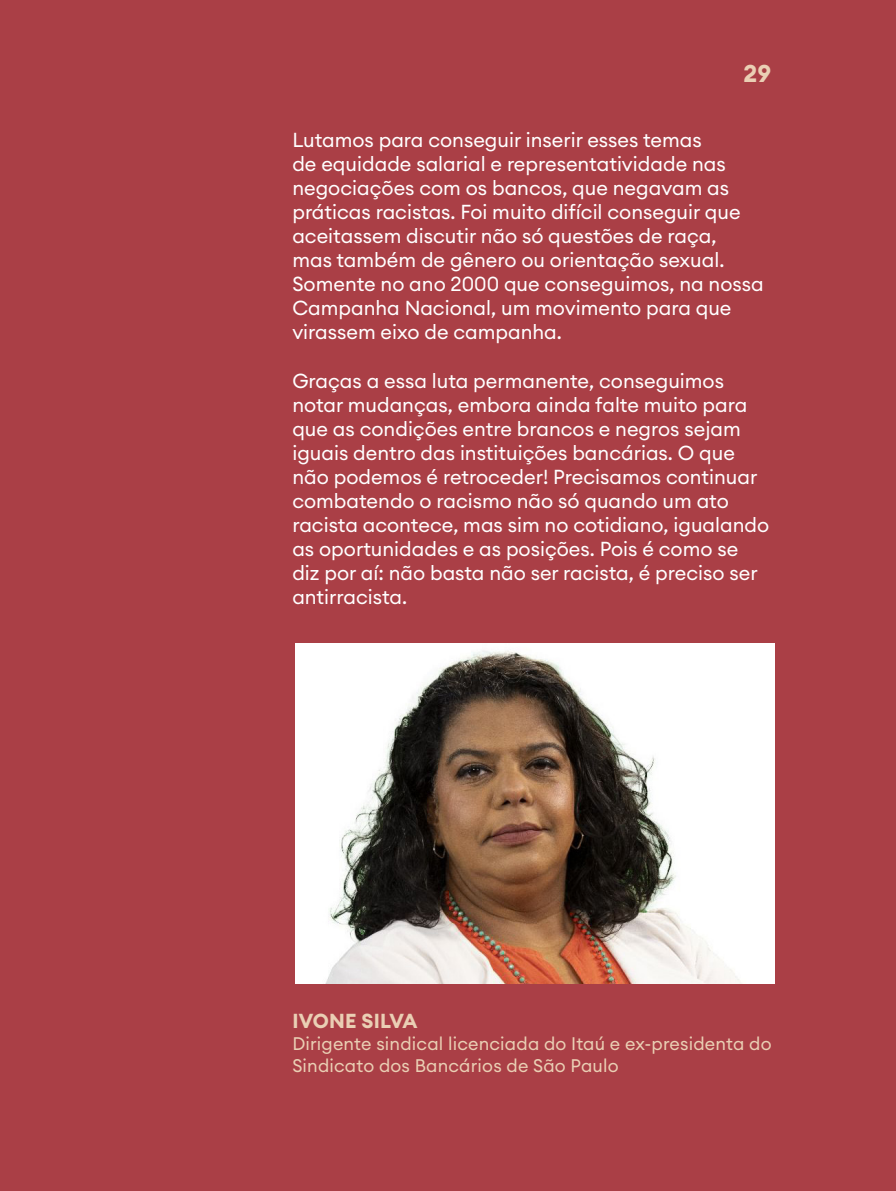
<style>
.page{position:relative;width:896px;height:1191px;background:#aa3f46}
.page>*{position:absolute;margin:0;border:0;box-sizing:border-box;transform-origin:0 0}
.t1{font:700 24px "Euclid Circular A";color:#eacfb4}
.t2{font:20px/24px "Euclid Circular A";color:#fff}
.t3{font:700 20px "Euclid Circular A";letter-spacing:.01em;color:#eacfb4}
.t4{font:18px/21.6px "Euclid Circular A";letter-spacing:.01em;color:#eacfb4}
</style>
<div class="page">
<img style="left:295px;top:643px;width:479px;height:341px">
<p class="t1" style="left:743px;top:58px;width:29px">29</p>
<p class="t2" style="left:292px;top:128px;width:473px">Lutamos para conseguir inserir esses temas<br>de equidade salarial e representatividade nas negociações com os bancos, que negavam as práticas racistas. Foi muito difícil conseguir que aceitassem discutir não só questões de raça,<br>mas também de gênero ou orientação sexual.<br>Somente no ano 2000 que conseguimos, na nossa Campanha Nacional, um movimento para que virassem eixo de campanha.</p>
<p class="t2" style="left:292px;top:368px;width:478px">Graças a essa luta permanente, conseguimos notar mudanças, embora ainda falte muito para que as condições entre brancos e negros sejam iguais dentro das instituições bancárias. O que não podemos é retroceder! Precisamos continuar combatendo o racismo não só quando um ato racista acontece, mas sim no cotidiano, igualando as oportunidades e as posições. Pois é como se diz por aí: não basta não ser racista, é preciso ser antirracista.</p>
<p class="t3" style="left:292px;top:1008px;width:127px">IVONE SILVA</p>
<p class="t4" style="left:292px;top:1032px;width:481px">Dirigente sindical licenciada do Itaú e ex-presidenta do<br>Sindicato dos Bancários de São Paulo</p>
</div>
